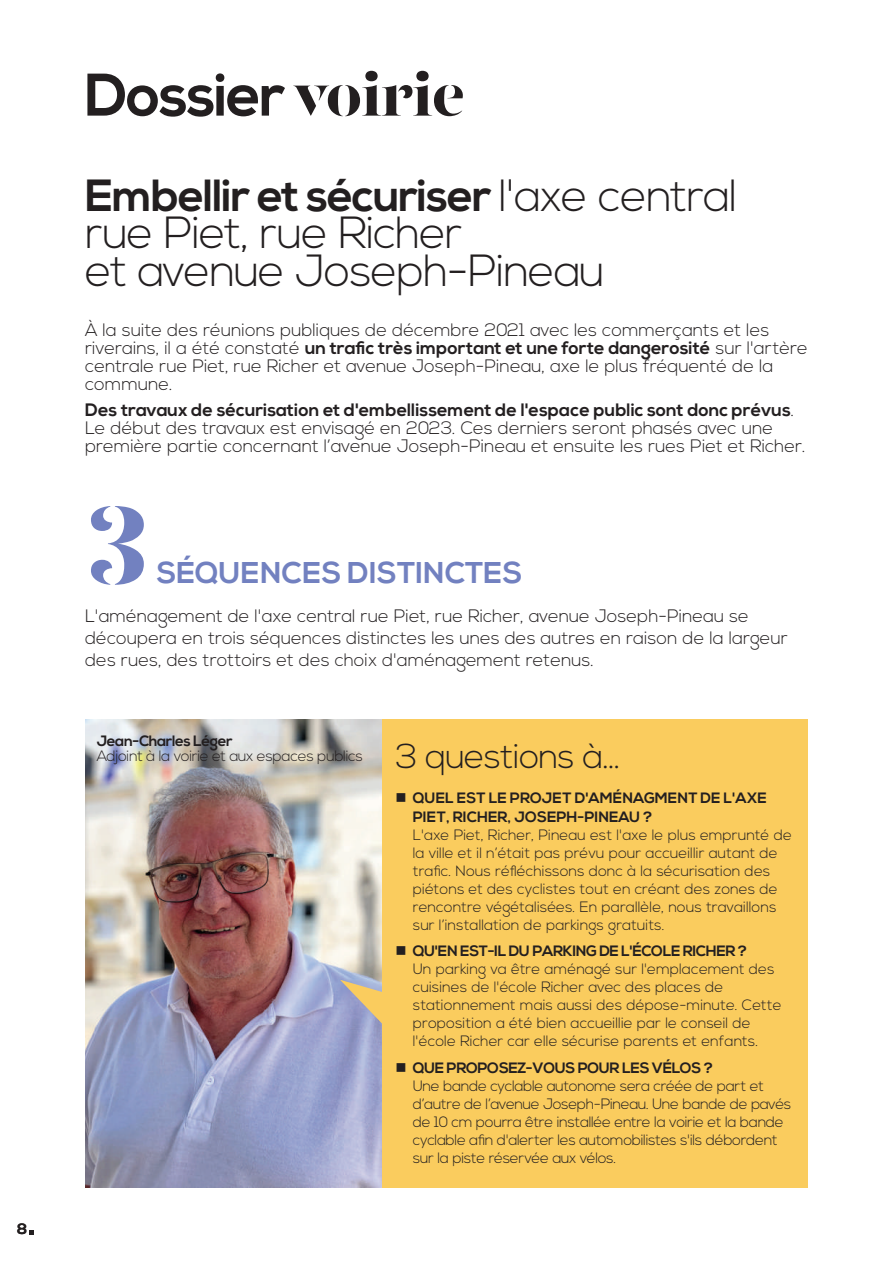
<style>
.page{position:relative;width:893px;height:1263px;background:#fff}
.page>*{position:absolute;margin:0;border:0;box-sizing:border-box;transform-origin:0 0}
.t1{font:900 112.5px "Gabriela Stencil";color:#7281c0}
.t2{font:700 60px "Nexa";letter-spacing:-.03em;color:#231f20}
.t3{font:300 45px/37.5px "Nexa";letter-spacing:-.025em;color:#231f20}
.t4{font:300 34.5px "Nexa";letter-spacing:-.025em;color:#231f20}
.t5{font:700 30px "Nexa";color:#7281c0}
.t6{font:300 18px/18px "Nexa";color:#231f20}
.t7{font:300 15px/18px "Nexa";color:#231f20}
.t8{font:300 15px/18px "Nexa";letter-spacing:-.025em;color:#231f20}
.t9{font:700 15px/18px "Nexa";color:#231f20}
.t10{font:700 15px "Nexa";letter-spacing:-.025em;color:#231f20}
.s1{font-family:"Gabriela Stencil";font-weight:900}
.s2{font-weight:700}
</style>
<div class="page">
<svg style="left:29px;top:1230px;width:5px;height:4px"></svg>
<img style="left:85px;top:719px;width:298px;height:468px">
<div style="left:383px;top:719px;width:425px;height:468px;background:#facc5e"></div>
<svg style="left:340px;top:980px;width:43px;height:45px;background:#bdb1a5"></svg>
<p class="t9" style="left:17px;top:1221px;width:12px">8</p>
<h2 class="t2" style="left:85px;top:60px;width:382px">Dossier <span class="s1">voirie</span></h2>
<h3 class="t3" style="left:85px;top:179px;width:654px"><span class="s2">Embellir et sécuriser</span> l'axe central rue Piet, rue Richer<br>et avenue Joseph-Pineau</h3>
<p class="t6" style="left:85px;top:321px;width:724px">À la suite des réunions publiques de décembre 2021 avec les commerçants et les riverains, il a été constaté <span class="s2">un trafic très important et une forte dangerosité</span> sur l'artère centrale rue Piet, rue Richer et avenue Joseph-Pineau, axe le plus fréquenté de la commune.</p>
<p class="t6" style="left:85px;top:402px;width:722px"><span class="s2">Des travaux de sécurisation et d'embellissement de l'espace public sont donc prévus</span>.<br>Le début des travaux est envisagé en 2023. Ces derniers seront phasés avec une première partie concernant l’avenue Joseph-Pineau et ensuite les rues Piet et Richer.</p>
<h1 class="t1" style="left:85px;top:475px;width:67px">3</h1>
<h3 class="t5" style="left:157px;top:555px;width:367px">SÉQUENCES DISTINCTES</h3>
<p class="t6" style="left:85px;top:606px;width:704px;line-height:21.6px">L'aménagement de l'axe central rue Piet, rue Richer, avenue Joseph-Pineau se découpera en trois séquences distinctes les unes des autres en raison de la largeur des rues, des trottoirs et des choix d'aménagement retenus.</p>
<p class="t10" style="left:97px;top:732px;width:137px">Jean-Charles Léger</p>
<p class="t8" style="left:97px;top:748px;width:268px">Adjoint à la voirie et aux espaces publics</p>
<h3 class="t4" style="left:395px;top:737px;width:227px">3 questions à...</h3>
<p class="t9" style="left:413px;top:790px;width:355px;text-indent:-17px">■ QUEL EST LE PROJET D'AMÉNAGMENT DE L'AXE<br>PIET, RICHER, JOSEPH-PINEAU ?</p>
<p class="t7" style="left:413px;top:826px;width:381px">L'axe Piet, Richer, Pineau est l'axe le plus emprunté de la ville et il n’était pas prévu pour accueillir autant de trafic. Nous réfléchissons donc à la sécurisation des piétons et des cyclistes tout en créant des zones de rencontre végétalisées. En parallèle, nous travaillons sur l’installation de parkings gratuits.</p>
<p class="t7" style="left:413px;top:942px;width:370px;text-indent:-17px">■ <span class="s2">QU'EN EST-IL DU PARKING DE L'ÉCOLE RICHER ?<br></span>Un parking va être aménagé sur l'emplacement des cuisines de l'école Richer avec des places de stationnement mais aussi des dépose-minute. Cette proposition a été bien accueillie par le conseil de l'école Richer car elle sécurise parents et enfants.</p>
<p class="t8" style="left:413px;top:1059px;width:380px;text-indent:-17px">■ <span class="s2">QUE PROPOSEZ-VOUS POUR LES VÉLOS ?<br></span>Une bande cyclable autonome sera créée de part et d’autre de l’avenue Joseph-Pineau. Une bande de pavés de 10 cm pourra être installée entre la voirie et la bande cyclable afin d'alerter les automobilistes s'ils débordent sur la piste réservée aux vélos.</p>
</div>
